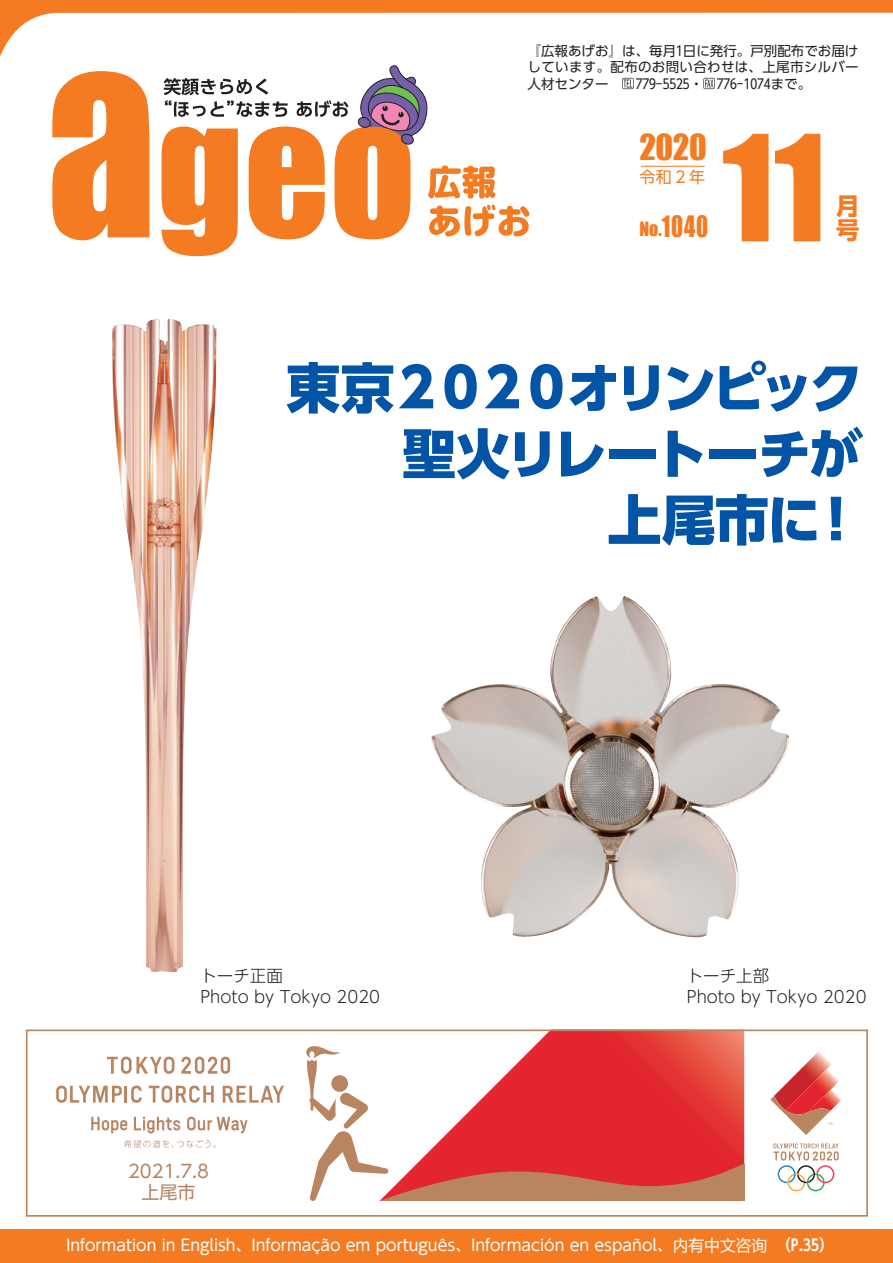
<style>
.page{position:relative;width:893px;height:1263px;background:#fff}
.page>*{position:absolute;margin:0;border:0;box-sizing:border-box;transform-origin:0 0}
.t1{font:136.05px "Impact";color:#f47b21}
.t2{font:800 54px/66px "UD Shin Go Pro";letter-spacing:-.085em;color:#0154a6;text-align:right}
.t3{font:33px "Impact";color:#f47b21}
.t4{font:27.15px "Impact";color:#f47b21;scale:.83 1}
.t5{font:700 23.85px "Shin Go Pro";color:#f47b21}
.t6{font:18px/21px "UD Shin Go Pro";color:#b48361;text-align:center}
.t7{font:18px "Impact";color:#f47b21}
.t8{font:300 16.5px/21px "UD Shin Go Pro";color:#231f20}
.t9{font:15.9px "UD Shin Go Pro";color:#f47b21}
.t10{font:15.75px "UD Shin Go Pr 6 N";color:#fff}
.t11{font:13.5px/16.5px "UD Shin Go Pr 6 N";color:#231f20;text-align:justify}
.s1{font-family:"Microsoft Ya Hei UI"}
.s2{font-family:"UD Shin Go Pr 6 N De";font-weight:700}
</style>
<div class="page">
<svg style="left:26px;top:1029px;width:842px;height:188px"></svg>
<svg style="left:773px;top:1143px;width:66px;height:48px"></svg>
<svg style="left:770px;top:1051px;width:72px;height:84px"></svg>
<div style="left:82px;top:1155px;width:172px;height:54px;background:#fff"></div>
<img style="left:112px;top:318px;width:105px;height:654px">
<img style="left:431px;top:596px;width:359px;height:342px">
<svg style="left:0;top:0;width:893px;height:144px"></svg>
<div style="left:0;top:1229px;width:893px;height:34px;background:#f47b21"></div>
<svg style="left:703px;top:78px;width:12px;height:11px"></svg>
<svg style="left:622px;top:78px;width:12px;height:11px"></svg>
<hr style="left:641px;top:166px;width:64px;height:1px;background:#f47b21">
<svg style="left:52px;top:71px;width:97px;height:169px"></svg>
<svg style="left:162px;top:63px;width:367px;height:193px"></svg>
<p class="t11" style="left:528px;top:42px;width:333px">『広報あげお』は、毎月1日に発行。戸別配布でお届けしています。配布のお問い合わせは、上尾市シルバー人材センター　　779-5525・　776-1074まで。</p>
<h3 class="t3" style="left:639px;top:121px;width:69px">2020</h3>
<h1 class="t1" style="left:722px;top:82px;width:105px">11</h1>
<p class="t9" style="left:639px;top:164px;width:67px">令和２年</p>
<h3 class="t4" style="left:662px;top:205px;width:57px">1040</h3>
<h3 class="t7" style="left:639px;top:215px;width:24px">No.</h3>
<h3 class="t5" style="left:836px;top:187px;width:25px">月</h3>
<h3 class="t5" style="left:836px;top:211px;width:25px">号</h3>
<h2 class="t2" style="left:286px;top:353px;width:578px">東京２０２０オリンピック聖火リレートーチが<br>上尾市に！</h2>
<p class="t8" style="left:200px;top:965px;width:181px">トーチ正面<br>Photo by Tokyo 2020</p>
<p class="t8" style="left:687px;top:965px;width:181px">トーチ上部<br>Photo by Tokyo 2020</p>
<h3 class="t6" style="left:128px;top:1160px;width:82px">2021.7.8上尾市</h3>
<p class="t10" style="left:66px;top:1232px;width:762px">Information in English、Informação em português、Información en español、<span class="s1">内有中文咨询</span> <span class="s2">(P.35)</span></p>
</div>
